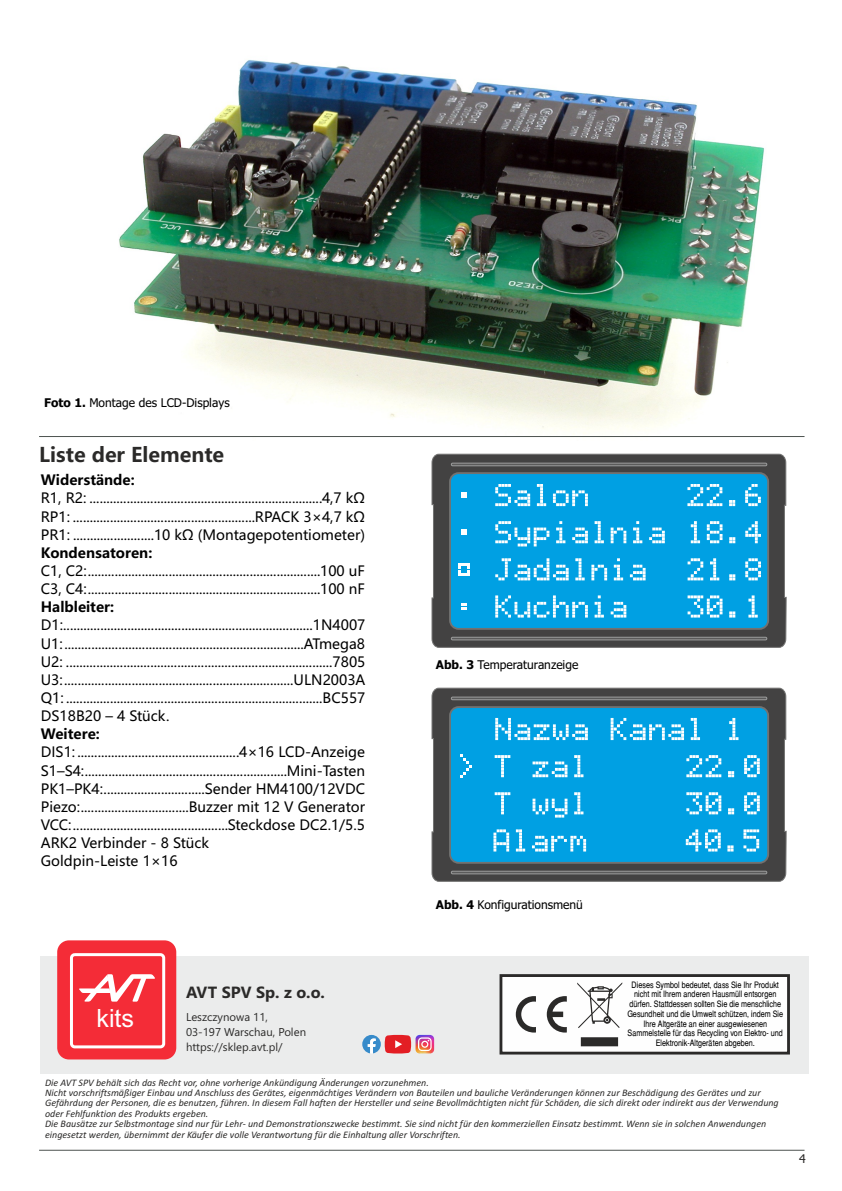
<style>
.page{position:relative;width:842px;height:1191px;background:#fff}
.page>*{position:absolute;margin:0;border:0;box-sizing:border-box;transform-origin:0 0}
.t1{font:25.2px "Arial";color:#fff}
.t2{font:700 20px "Microsoft Ya Hei";color:#2b2a29}
.t3{font:700 16.2px "Segoe UI";color:#2b2a29}
.t4{font:14px/18.2px "Microsoft Ya Hei";color:#000;text-align:justify}
.t5{font:700 14px "Microsoft Ya Hei";color:#000}
.t6{font:12px "Tahoma";color:#000}
.t7{font:12px "Tahoma";color:#2b2a29}
.t8{font:11.4px/14.6px "Segoe UI";color:#2b2a29}
.t9{font:italic 10px/10.4px "Calibri";color:#2b2a29}
.t10{font:8.8px/9.8px "Switzerland Narrow";color:#000;text-align:center}
.s1{font-weight:700}
</style>
<div class="page">
<img style="left:119px;top:60px;width:646px;height:378px">
<hr style="left:39px;top:1149px;width:765px;height:1px;background:#4d5350">
<hr style="left:39px;top:436px;width:765px;height:1px;background:#4d5350">
<svg style="left:431px;top:453px;width:356px;height:195px;background:#515150"></svg>
<div style="left:449px;top:472px;width:320px;height:158px;background:#00a0e3;border:2px solid #727271;border-radius:9px"></div>
<div style="left:451px;top:463px;width:316px;height:3px;background:#5b5b5b;border:1px solid #9d9e9e"></div>
<div style="left:451px;top:637px;width:316px;height:3px;background:#5b5b5b;border:1px solid #9d9e9e"></div>
<svg style="left:495px;top:521px;width:266px;height:25px"></svg>
<svg style="left:495px;top:558px;width:266px;height:22px"></svg>
<svg style="left:495px;top:595px;width:263px;height:22px"></svg>
<svg style="left:495px;top:484px;width:35px;height:22px"></svg>
<svg style="left:537px;top:484px;width:9px;height:22px"></svg>
<svg style="left:553px;top:490px;width:35px;height:16px"></svg>
<svg style="left:687px;top:484px;width:35px;height:22px"></svg>
<svg style="left:729px;top:500px;width:6px;height:6px"></svg>
<svg style="left:745px;top:484px;width:16px;height:22px"></svg>
<svg style="left:461px;top:492px;width:6px;height:6px"></svg>
<svg style="left:461px;top:529px;width:6px;height:6px"></svg>
<svg style="left:461px;top:603px;width:6px;height:7px"></svg>
<svg style="left:458px;top:563px;width:12px;height:13px"></svg>
<svg style="left:431px;top:687px;width:356px;height:195px;background:#515050"></svg>
<div style="left:449px;top:706px;width:320px;height:157px;background:#00a0e3;border:2px solid #727271;border-radius:9px"></div>
<svg style="left:451px;top:696px;width:316px;height:4px"></svg>
<svg style="left:451px;top:870px;width:316px;height:4px"></svg>
<svg style="left:495px;top:755px;width:15px;height:22px"></svg>
<svg style="left:532px;top:755px;width:228px;height:22px"></svg>
<svg style="left:495px;top:792px;width:15px;height:22px"></svg>
<svg style="left:532px;top:792px;width:228px;height:25px"></svg>
<svg style="left:493px;top:829px;width:266px;height:22px"></svg>
<svg style="left:495px;top:718px;width:243px;height:22px"></svg>
<svg style="left:460px;top:754px;width:12px;height:24px"></svg>
<div style="left:40px;top:956px;width:768px;height:117px;background:#ebecec"></div>
<svg style="left:499px;top:974px;width:291px;height:81px;background:#dfdfdf"></svg>
<svg style="left:362px;top:1035px;width:49px;height:18px"></svg>
<img style="left:415px;top:1035px;width:19px;height:18px">
<svg style="left:418px;top:1037px;width:14px;height:14px"></svg>
<div style="left:57px;top:940px;width:119px;height:119px;background:#f42c37;border-radius:12px"></div>
<div style="left:70px;top:953px;width:95px;height:95px;background:#f42c37;border:3px solid #fff;border-radius:3px"></div>
<svg style="left:79px;top:974px;width:76px;height:27px"></svg>
<p class="t6" style="left:44px;top:397px;width:187px"><span class="s1">Foto 1.</span> Montage des LCD-Displays</p>
<h2 class="t2" style="left:39px;top:446px;width:187px">Liste der Elemente</h2>
<p class="t5" style="left:41px;top:474px;width:95px">Widerstände:</p>
<p class="t4" style="left:41px;top:490px;width:326px">R1, R2: .....................................................................4,7 kΩ RP1: ......................................................RPACK 3×4,7 kΩ PR1: ........................10 kΩ (Montagepotentiometer)</p>
<p class="t5" style="left:41px;top:546px;width:113px">Kondensatoren:</p>
<p class="t4" style="left:41px;top:563px;width:326px">C1, C2:.....................................................................100 uF<br>C3, C4:.....................................................................100 nF</p>
<p class="t5" style="left:41px;top:601px;width:75px">Halbleiter:</p>
<p class="t4" style="left:41px;top:617px;width:326px">D1:..........................................................................1N4007<br>U1:.......................................................................ATmega8<br>U2: ...............................................................................7805<br>U3:....................................................................ULN2003A Q1: ............................................................................BC557<br>DS18B20 – 4 Stück.</p>
<p class="t5" style="left:41px;top:728px;width:60px">Weitere:</p>
<p class="t4" style="left:41px;top:744px;width:326px;text-align:left">DIS1: ................................................4×16 LCD-Anzeige S1–S4:............................................................Mini-Tasten PK1–PK4:..............................Sender HM4100/12VDC Piezo:................................Buzzer mit 12 V Generator VCC:..............................................Steckdose DC2.1/5.5<br>ARK2 Verbinder - 8 Stück<br>Goldpin-Leiste 1×16</p>
<p class="t6" style="left:436px;top:659px;width:144px"><span class="s1">Abb. 3</span> Temperaturanzeige</p>
<p class="t6" style="left:436px;top:899px;width:149px"><span class="s1">Abb. 4</span> Konfigurationsmenü</p>
<h1 class="t1" style="left:96px;top:1009px;width:39px">kits</h1>
<p class="t3" style="left:186px;top:986px;width:140px">AVT SPV Sp. z o.o.</p>
<p class="t10" style="left:627px;top:980px;width:157px">Dieses Symbol bedeutet, dass Sie Ihr Produkt nicht mit Ihrem anderen Hausmüll entsorgen dürfen. Stattdessen sollten Sie die menschliche Gesundheit und die Umwelt schützen, indem Sie Ihre Altgeräte an einer ausgewiesenen Sammelstelle für das Recycling von Elektro- und Elektronik-Altgeräten abgeben.</p>
<p class="t8" style="left:186px;top:1011px;width:122px">Leszczynowa 11,<br>03-197 Warschau, Polen https://sklep.avt.pl/</p>
<p class="t9" style="left:45px;top:1078px;width:735px">Die AVT SPV behält sich das Recht vor, ohne vorherige Ankündigung Änderungen vorzunehmen.<br>Nicht vorschriftsmäßiger Einbau und Anschluss des Gerätes, eigenmächtiges Verändern von Bauteilen und bauliche Veränderungen können zur Beschädigung des Gerätes und zur Gefährdung der Personen, die es benutzen, führen. In diesem Fall haften der Hersteller und seine Bevollmächtigten nicht für Schäden, die sich direkt oder indirekt aus der Verwendung oder Fehlfunktion des Produkts ergeben.<br>Die Bausätze zur Selbstmontage sind nur für Lehr- und Demonstrationszwecke bestimmt. Sie sind nicht für den kommerziellen Einsatz bestimmt. Wenn sie in solchen Anwendungen eingesetzt werden, übernimmt der Käufer die volle Verantwortung für die Einhaltung aller Vorschriften.</p>
<p class="t7" style="left:799px;top:1153px;width:8px">4</p>
</div>
